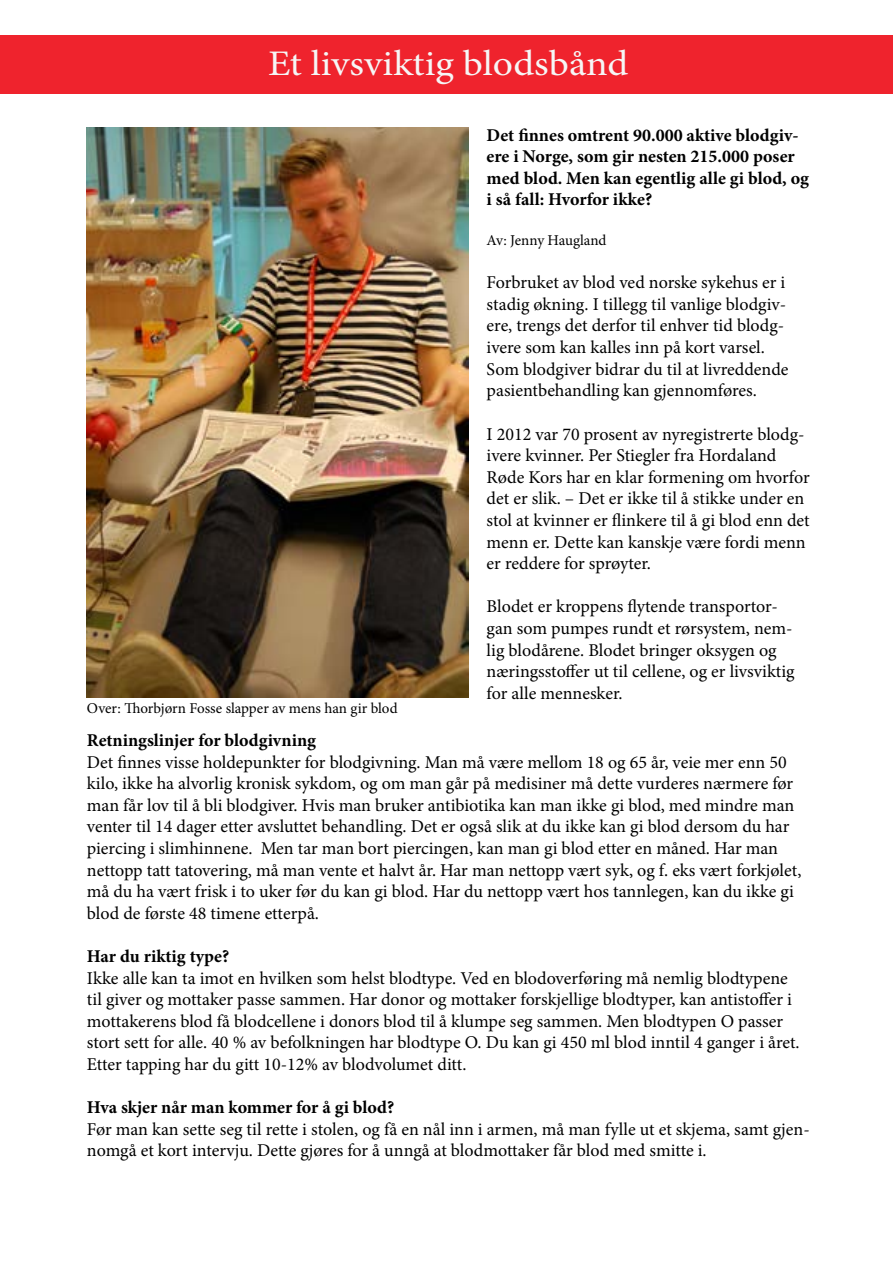
<style>
.page{position:relative;width:893px;height:1263px;background:#fff}
.page>*{position:absolute;margin:0;border:0;box-sizing:border-box;transform-origin:0 0}
.t1{font:36px "Minion Pro";color:#f6f6f6;scale:1.1 1}
.t2{font:18px/21.6px "Minion Pro";color:#000}
.t3{font:700 18px/21.6px "Minion Pro";color:#000}
.t4{font:15px "Minion Pro";letter-spacing:-.005em;color:#000}
</style>
<div class="page">
<div style="left:0;top:35px;width:893px;height:58px;background:#ef232d"></div>
<img style="left:87px;top:128px;width:382px;height:569px">
<h1 class="t1" style="left:268px;top:39px;width:329px">Et livsviktig blodsbånd</h1>
<p class="t4" style="left:87px;top:698px;width:312px">Over: Thorbjørn Fosse slapper av mens han gir blod</p>
<p class="t3" style="left:487px;top:124px;width:324px">Det finnes omtrent 90.000 aktive blodgiv&shy;ere i Norge, som gir nesten 215.000 poser med blod. Men kan egentlig alle gi blod, og i så fall: Hvorfor ikke?</p>
<p class="t4" style="left:487px;top:230px;width:121px">Av: Jenny Haugland</p>
<p class="t2" style="left:487px;top:272px;width:303px">Forbruket av blod ved norske sykehus er i stadig økning. I tillegg til vanlige blodgiv&shy;ere, trengs det derfor til enhver tid blodg&shy;ivere som kan kalles inn på kort varsel.<br>Som blodgiver bidrar du til at livreddende pasientbehandling kan gjennomføres.</p>
<p class="t2" style="left:487px;top:423px;width:325px">I 2012 var 70 prosent av nyregistrerte blodg&shy;ivere kvinner. Per Stiegler fra Hordaland Røde Kors har en klar formening om hvorfor det er slik. – Det er ikke til å stikke under en stol at kvinner er flinkere til å gi blod enn det menn er. Dette kan kanskje være fordi menn er reddere for sprøyter.</p>
<p class="t2" style="left:487px;top:596px;width:310px">Blodet er kroppens flytende transportor&shy;gan som pumpes rundt et rørsystem, nem&shy;lig blodårene. Blodet bringer oksygen og næringsstoffer ut til cellene, og er livsviktig for alle mennesker.</p>
<p class="t3" style="left:87px;top:729px;width:231px">Retningslinjer for blodgivning</p>
<p class="t2" style="left:87px;top:751px;width:716px">Det finnes visse holdepunkter for blodgivning. Man må være mellom 18 og 65 år, veie mer enn 50 kilo, ikke ha alvorlig kronisk sykdom, og om man går på medisiner må dette vurderes nærmere før man får lov til å bli blodgiver. Hvis man bruker antibiotika kan man ikke gi blod, med mindre man venter til 14 dager etter avsluttet behandling. Det er også slik at du ikke kan gi blod dersom du har piercing i slimhinnene. Men tar man bort piercingen, kan man gi blod etter en måned. Har man nettopp tatt tatovering, må man vente et halvt år. Har man nettopp vært syk, og f. eks vært forkjølet, må du ha vært frisk i to uker før du kan gi blod. Har du nettopp vært hos tannlegen, kan du ikke gi blod de første 48 timene etterpå.</p>
<p class="t3" style="left:87px;top:945px;width:144px">Har du riktig type?</p>
<p class="t2" style="left:87px;top:967px;width:714px">Ikke alle kan ta imot en hvilken som helst blodtype. Ved en blodoverføring må nemlig blodtypene til giver og mottaker passe sammen. Har donor og mottaker forskjellige blodtyper, kan antistoffer i mottakerens blod få blodcellene i donors blod til å klumpe seg sammen. Men blodtypen O passer stort sett for alle. 40 % av befolkningen har blodtype O. Du kan gi 450 ml blod inntil 4 ganger i året.<br>Etter tapping har du gitt 10-12% av blodvolumet ditt.</p>
<p class="t3" style="left:87px;top:1096px;width:309px">Hva skjer når man kommer for å gi blod?</p>
<p class="t2" style="left:87px;top:1118px;width:724px">Før man kan sette seg til rette i stolen, og få en nål inn i armen, må man fylle ut et skjema, samt gjen&shy;nomgå et kort intervju. Dette gjøres for å unngå at blodmottaker får blod med smitte i.</p>
</div>
